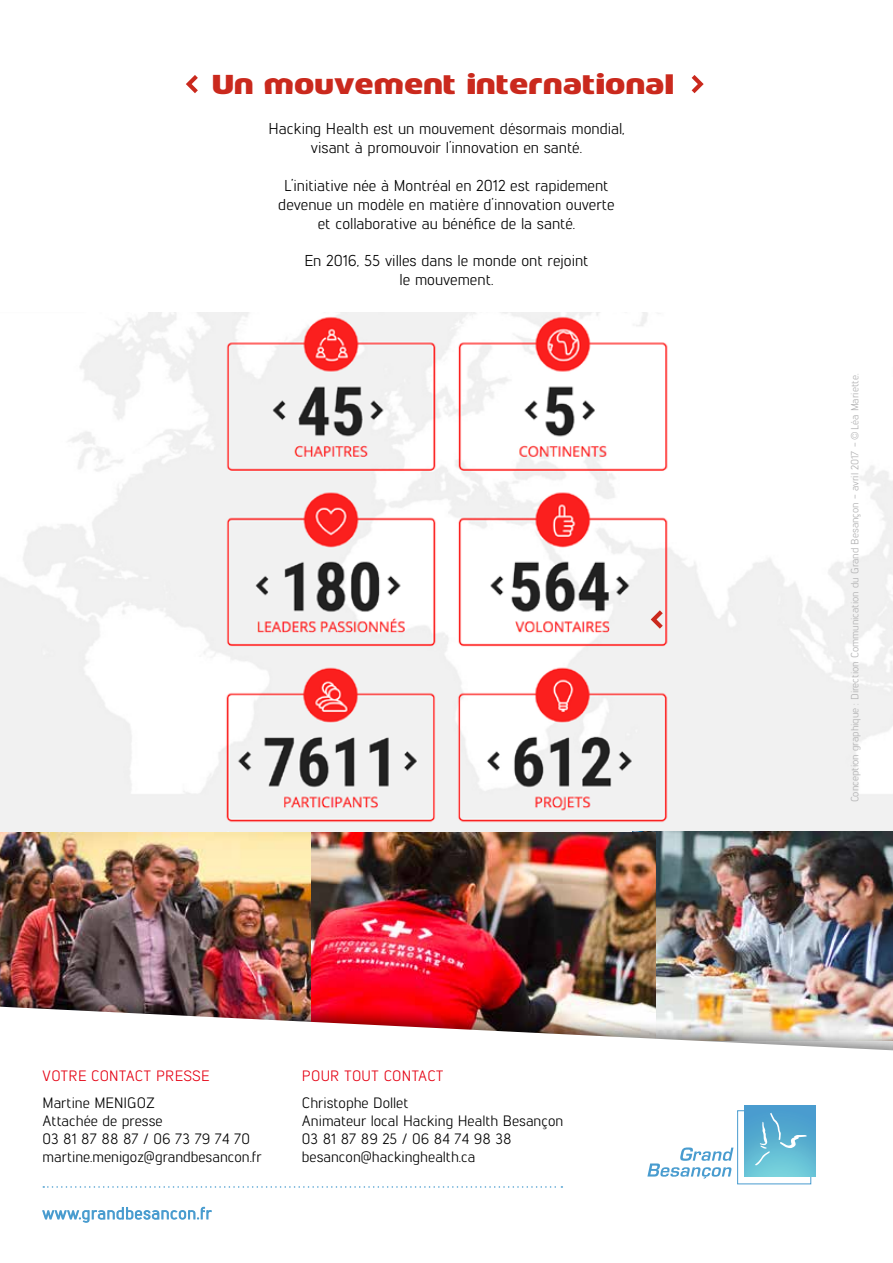
<style>
.page{position:relative;width:893px;height:1263px;background:#fff}
.page>*{position:absolute;margin:0;border:0;box-sizing:border-box;transform-origin:0 0}
.t1{font:25.5px "Mob";color:#ca291d}
.t2{font:15.75px/18.9px "Lintel";color:#000;text-align:center}
.t3{font:15px/18px "Lintel";color:#000}
.t4{font:15px/27px "Lintel";color:#e40012}
.t5{font:10.5px "Lintel";color:#afafb0}
.s1{color:#000}
.s2{color:#e40012}
</style>
<div class="page">
<img style="left:0;top:313px;width:893px;height:518px">
<img style="left:0;top:832px;width:312px;height:156px">
<img style="left:656px;top:832px;width:237px;height:156px">
<img style="left:312px;top:832px;width:344px;height:156px">
<div style="left:0;top:988px;width:893px;height:275px;background:#000;opacity:.5"></div>
<svg style="left:0;top:1007px;width:893px;height:256px"></svg>
<svg style="left:647px;top:1147px;width:86px;height:32px"></svg>
<div style="left:737px;top:1110px;width:74px;height:74px;border:1px solid #499ccf"></div>
<div style="left:745px;top:1106px;width:71px;height:71px;background:linear-gradient(to bottom,#4193cb,#6fcad7)"></div>
<svg style="left:755px;top:1113px;width:52px;height:52px;background:#67b7d5"></svg>
<svg style="left:42px;top:1206px;width:170px;height:17px"></svg>
<svg style="left:43px;top:1186px;width:519px;height:2px"></svg>
<svg style="left:692px;top:75px;width:12px;height:18px"></svg>
<svg style="left:186px;top:75px;width:12px;height:18px"></svg>
<svg style="left:651px;top:610px;width:12px;height:19px"></svg>
<p class="t1" style="left:212px;top:70px;width:464px">Un mouvement international</p>
<p class="t2" style="left:268px;top:118px;width:357px">Hacking Health est un mouvement désormais mondial, visant à promouvoir l’innovation en santé.</p>
<p class="t2" style="left:278px;top:175px;width:338px">L’initiative née à Montréal en 2012 est rapidement devenue un modèle en matière d’innovation ouverte et collaborative au bénéfice de la santé.</p>
<p class="t2" style="left:304px;top:251px;width:286px">En 2016, 55 villes dans le monde ont rejoint le mouvement.</p>
<p class="t4" style="left:43px;top:1061px;width:169px">VOTRE CONTACT PRESSE<br><span class="s1">Martine MENIGOZ</span></p>
<p class="t3" style="left:43px;top:1111px;width:221px">Attachée de presse<br>03 81 87 88 87 / 06 73 79 74 70 martine.menigoz@grandbesancon.fr</p>
<p class="t3" style="left:302px;top:1061px;width:108px;line-height:27px"><span class="s2">Pour tout contact<br></span>Christophe Dollet</p>
<p class="t3" style="left:302px;top:1111px;width:263px">Animateur local Hacking Health Besançon<br>03 81 87 89 25 / 06 84 74 98 38 besancon@hackinghealth.ca</p>
<p class="t5" style="left:847px;top:802px;width:430px;rotate:-90deg">Conception graphique : Direction Communication du Grand Besançon - avril 2017 - ©Léa Mariette.</p>
</div>
